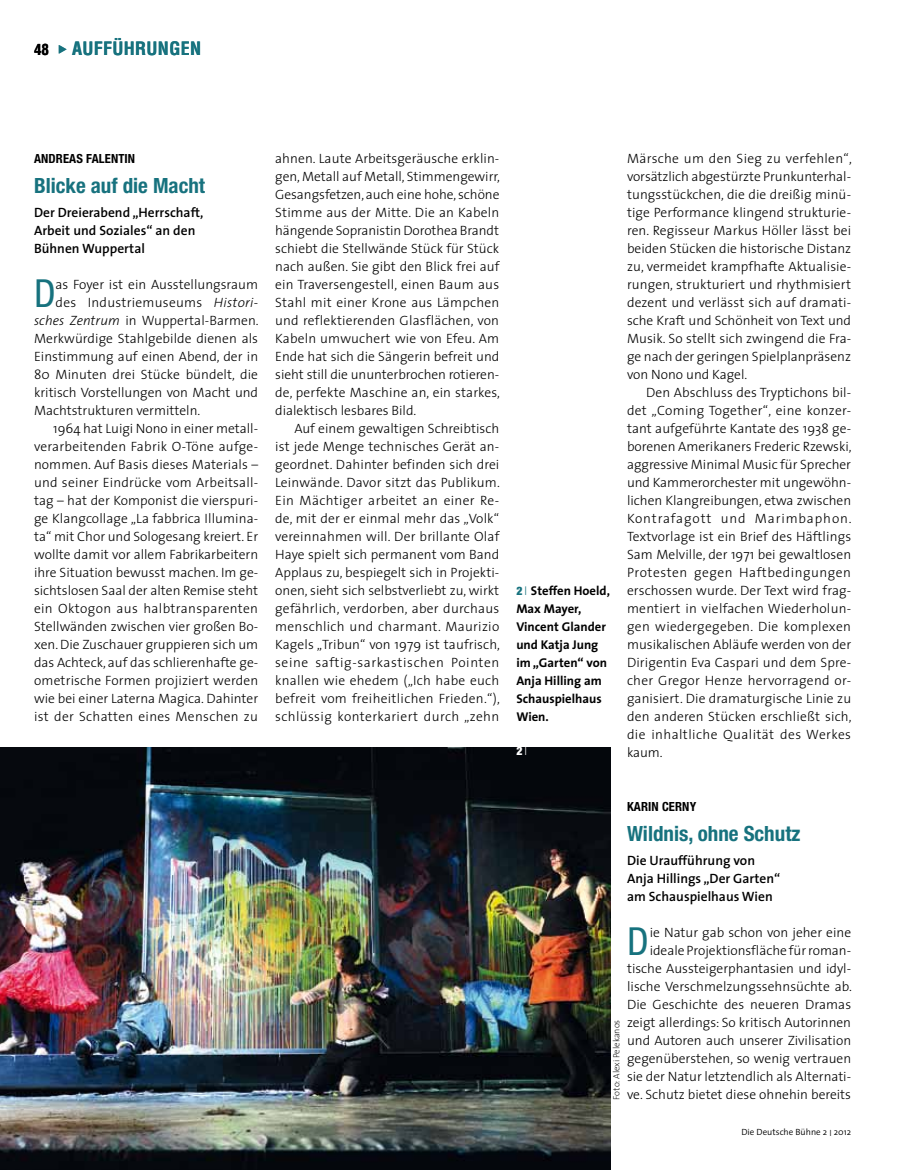
<style>
.page{position:relative;width:915px;height:1170px;background:#fff}
.page>*{position:absolute;margin:0;border:0;box-sizing:border-box;transform-origin:0 0}
.t1{font:condensed 38.7px "Helvetica Neue LT Std";color:#17727e}
.t2{font:700 condensed 21px "Helvetica Neue LT Std";color:#17727e}
.t3{font:700 condensed 18px "Helvetica LT Std";letter-spacing:.02em;color:#17727e}
.t4{font:300 13.5px/18px "The Sans";color:#000;text-align:justify}
.t5{font:600 13.5px/18px "The Sans";color:#000}
.t6{font:300 13.5px "The Sans";letter-spacing:.02em;color:#000}
.t7{font:300 13.5px "The Sans";letter-spacing:.025em;color:#000}
.t8{font:700 12.75px/18px "The Sans";color:#000}
.t9{font:700 condensed 12.6px "Helvetica Neue LT Std";letter-spacing:.01em;color:#000}
.t10{font:900 condensed 11.7px "Helvetica Neue LT Std";color:#fff}
.t11{font:300 9px "The Sans";color:#000}
.t12{font:200 9px "The Sans";color:#000}
.s1{font-size:15px;color:#000}
.s2{font-style:italic}
.s3{font-family:"Helvetica Neue LT Std";font-weight:900;font-stretch:condensed;font-size:11.7px;color:#17727e}
.s4{font-weight:200;color:#17727e}
.s5{font-family:"The Sans";font-weight:200;font-stretch:normal;font-size:12.75px}
.s6{font-style:inherit}
</style>
<div class="page">
<img style="left:0;top:747px;width:609px;height:422px">
<h3 class="t3" style="left:34px;top:37px;width:168px"><span class="s1">48</span> ◆ AUFFÜHRUNGEN</h3>
<p class="t9" style="left:34px;top:151px;width:103px">Andreas Falentin</p>
<h2 class="t2" style="left:34px;top:173px;width:172px">Blicke auf die Macht</h2>
<p class="t5" style="left:34px;top:203px;width:171px">Der Dreierabend „Herrschaft,<br>Arbeit und Soziales“ an den<br>Bühnen Wuppertal</p>
<h1 class="t1" style="left:34px;top:271px;width:23px">D</h1>
<p class="t4" style="left:56px;top:275px;width:204px">as Foyer ist ein Ausstellungsraum</p>
<p class="t6" style="left:56px;top:291px;width:204px">des Industriemuseums <span class="s2">Histori-</span></p>
<p class="t4" style="left:34px;top:311px;width:226px"><span class="s2">sches Zentrum</span> in Wuppertal-Barmen.</p>
<p class="t4" style="left:34px;top:329px;width:225px">Merkwürdige Stahlgebilde dienen als</p>
<p class="t4" style="left:34px;top:347px;width:225px">Einstimmung auf einen Abend, der in</p>
<p class="t4" style="left:34px;top:365px;width:225px">80 Minuten drei Stücke bündelt, die</p>
<p class="t4" style="left:34px;top:383px;width:225px">kritisch Vorstellungen von Macht und</p>
<p class="t4" style="left:34px;top:401px;width:168px">Machtstrukturen vermitteln.</p>
<p class="t4" style="left:53px;top:419px;width:206px">1964 hat Luigi Nono in einer metall-</p>
<p class="t6" style="left:34px;top:435px;width:225px">verarbeitenden Fabrik O-Töne aufge-</p>
<p class="t4" style="left:34px;top:455px;width:225px">nommen. Auf Basis dieses Materials –</p>
<p class="t4" style="left:34px;top:473px;width:225px">und seiner Eindrücke vom Arbeitsall-</p>
<p class="t4" style="left:34px;top:491px;width:225px">tag – hat der Komponist die vierspuri-</p>
<p class="t4" style="left:34px;top:509px;width:225px">ge Klangcollage „La fabbrica Illumina-</p>
<p class="t4" style="left:34px;top:527px;width:225px">ta“ mit Chor und Sologesang kreiert. Er</p>
<p class="t4" style="left:34px;top:545px;width:225px">wollte damit vor allem Fabrikarbeitern</p>
<p class="t4" style="left:34px;top:563px;width:225px">ihre Situation bewusst machen. Im ge-</p>
<p class="t4" style="left:34px;top:581px;width:225px">sichtslosen Saal der alten Remise steht</p>
<p class="t7" style="left:34px;top:597px;width:225px">ein Oktogon aus halbtransparenten</p>
<p class="t4" style="left:34px;top:617px;width:225px">Stellwänden zwischen vier großen Bo-</p>
<p class="t4" style="left:34px;top:635px;width:226px">xen. Die Zuschauer gruppieren sich um</p>
<p class="t4" style="left:34px;top:653px;width:225px">das Achteck, auf das schlierenhafte ge-</p>
<p class="t4" style="left:34px;top:671px;width:226px">ometrische Formen projiziert werden</p>
<p class="t4" style="left:34px;top:689px;width:225px">wie bei einer Laterna Magica. Dahinter</p>
<p class="t7" style="left:34px;top:705px;width:225px">ist der Schatten eines Menschen zu</p>
<p class="t4" style="left:275px;top:149px;width:226px">ahnen. Laute Arbeitsgeräusche erklin&shy;gen, Metall auf Metall, Stimmengewirr, Gesangsfetzen, auch eine hohe, schöne Stimme aus der Mitte. Die an Kabeln hängende Sopranistin Dorothea Brandt schiebt die Stellwände Stück für Stück nach außen. Sie gibt den Blick frei auf ein Traversengestell, einen Baum aus Stahl mit einer Krone aus Lämpchen und reflektierenden Glasflächen, von Kabeln umwuchert wie von Efeu. Am Ende hat sich die Sängerin befreit und sieht still die ununterbrochen rotieren&shy;de, perfekte Maschine an, ein starkes, dialektisch lesbares Bild.</p>
<p class="t4" style="left:275px;top:419px;width:226px;text-indent:19px">Auf einem gewaltigen Schreibtisch ist jede Menge technisches Gerät an&shy;geordnet. Dahinter befinden sich drei Leinwände. Davor sitzt das Publikum.<br>Ein Mächtiger arbeitet an einer Re&shy;de, mit der er einmal mehr das „Volk“ vereinnahmen will. Der brillante Olaf Haye spielt sich permanent vom Band Applaus zu, bespiegelt sich in Projekti&shy;onen, sieht sich selbstverliebt zu, wirkt gefährlich, verdorben, aber durchaus menschlich und charmant. Maurizio Kagels „Tribun“ von 1979 ist taufrisch, seine saftig-sarkastischen Pointen knallen wie ehedem („Ich habe euch befreit vom freiheitlichen Frieden.“), schlüssig konterkariert durch „zehn</p>
<p class="t8" style="left:516px;top:581px;width:95px"><span class="s3">2</span> <span class="s4">I</span> Steffen Hoeld,<br>Max Mayer,<br>Vincent Glander und Katja Jung im „Garten“ von<br>Anja Hilling am<br>Schauspielhaus<br>Wien.</p>
<p class="t10" style="left:516px;top:744px;width:12px">2 <span class="s5">I</span></p>
<p class="t4" style="left:626px;top:149px;width:226px">Märsche um den Sieg zu verfehlen“, vorsätzlich abgestürzte Prunkunterhal&shy;tungsstückchen, die die dreißig minü&shy;tige Performance klingend strukturie&shy;ren. Regisseur Markus Höller lässt bei beiden Stücken die historische Distanz zu, vermeidet krampfhafte Aktualisie&shy;rungen, strukturiert und rhythmisiert dezent und verlässt sich auf dramati&shy;sche Kraft und Schönheit von Text und Musik. So stellt sich zwingend die Fra&shy;ge nach der geringen Spielplanpräsenz von Nono und Kagel.</p>
<p class="t4" style="left:626px;top:383px;width:226px;text-indent:19px">Den Abschluss des Tryptichons bil&shy;det „Coming Together“, eine konzer&shy;tant aufgeführte Kantate des 1938 ge&shy;borenen Amerikaners Frederic Rzewski, aggressive Minimal Music für Sprecher und Kammerorchester mit ungewöhn&shy;lichen Klangreibungen, etwa zwischen Kontrafagott und Marimbaphon.<br>Textvorlage ist ein Brief des Häftlings Sam Melville, der 1971 bei gewaltlosen Protesten gegen Haftbedingungen erschossen wurde. Der Text wird frag&shy;mentiert in vielfachen Wiederholun&shy;gen wiedergegeben. Die komplexen musikalischen Abläufe werden von der Dirigentin Eva Caspari und dem Spre&shy;cher Gregor Henze hervorragend or&shy;ganisiert. Die dramaturgische Linie zu den anderen Stücken erschließt sich, die inhaltliche Qualität des Werkes kaum.</p>
<p class="t9" style="left:626px;top:799px;width:71px">Karin Cerny</p>
<h2 class="t2" style="left:626px;top:821px;width:175px">Wildnis, ohne Schutz</h2>
<p class="t5" style="left:626px;top:851px;width:155px">Die Uraufführung von<br>Anja Hillings „Der Garten“ am Schauspielhaus Wien</p>
<h1 class="t1" style="left:626px;top:919px;width:23px">D</h1>
<p class="t4" style="left:626px;top:923px;width:226px;text-align:right">ie Natur gab schon von jeher eine ideale Projektionsfläche für roman&shy;tische Aussteigerphantasien und idyl&shy;lische Verschmelzungssehnsüchte ab.<br>Die Geschichte des neueren Dramas zeigt allerdings: So kritisch Autorinnen und Autoren auch unserer Zivilisation gegenüberstehen, so wenig vertrauen sie der Natur letztendlich als Alternati&shy;ve. Schutz bietet diese ohnehin bereits</p>
<p class="t12" style="left:608px;top:1099px;width:81px;rotate:-90deg">Foto: Alexi Pelekanos</p>
<p class="t11" style="left:741px;top:1124px;width:111px">Die Deutsche Bühne 2 <span class="s6">I</span> 2012</p>
</div>
